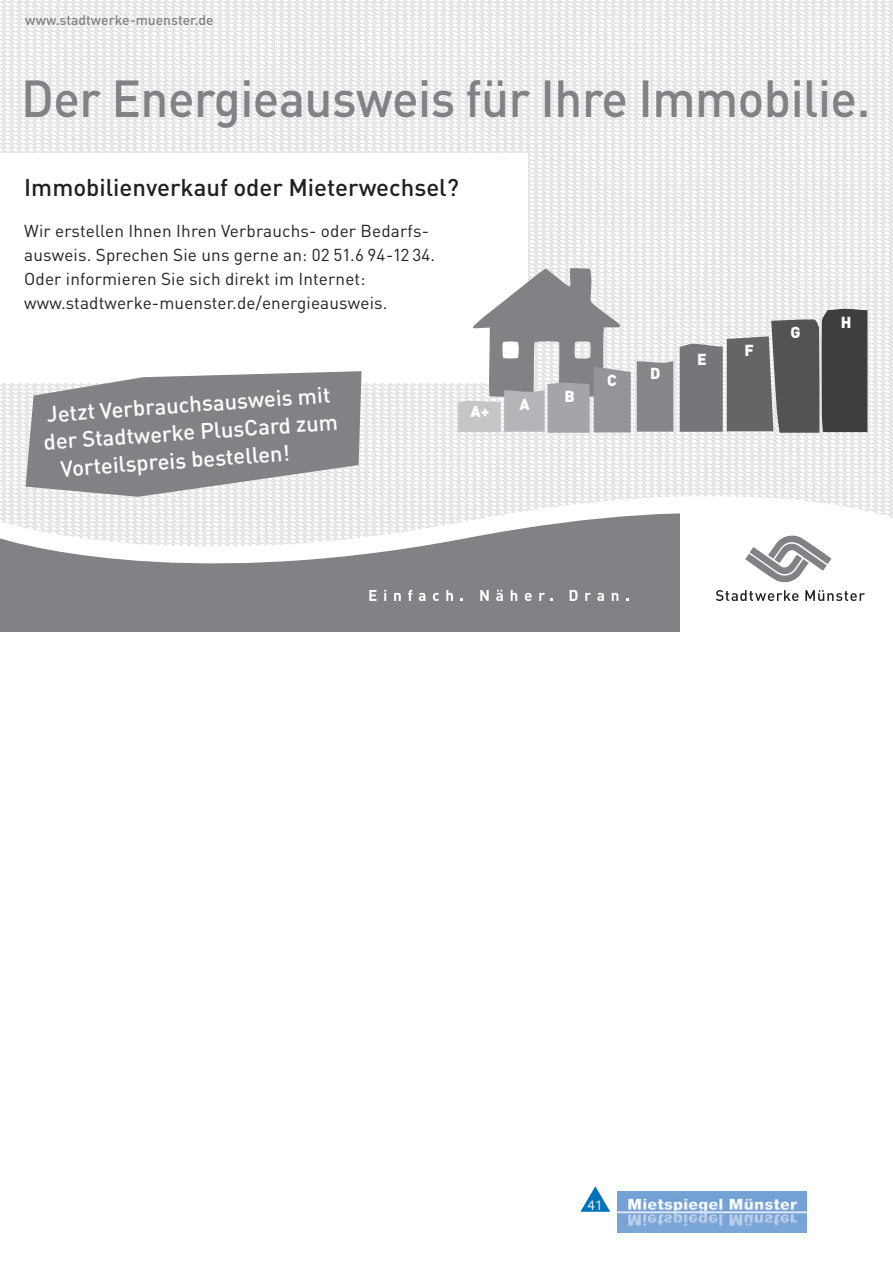
<style>
.page{position:relative;width:893px;height:1263px;background:#fff}
.page>*{position:absolute;margin:0;border:0;box-sizing:border-box;transform-origin:0 0}
.t1{font:500 51.3px "DIN";letter-spacing:-.01em;color:#808285;scale:.96 1}
.t2{font:500 24px "DIN";color:#231f20}
.t3{font:500 22.05px "DIN";color:#fff}
.t4{font:17.1px/24px "DIN";letter-spacing:.01em;color:#231f20}
.t5{font:900 15.75px "DIN";color:#fff}
.t6{font:500 13.95px "DIN";color:#808285}
.t7{font:13.5px "Siemens Sans";color:#fff}
</style>
<div class="page">
<img style="left:618px;top:1192px;width:188px;height:40px">
<svg style="left:580px;top:1186px;width:30px;height:26px"></svg>
<img style="left:0;top:0;width:893px;height:494px">
<svg style="left:0;top:494px;width:893px;height:137px"></svg>
<svg style="left:0;top:511px;width:679px;height:120px;fill:#808285"></svg>
<svg style="left:369px;top:590px;width:8px;height:11px"></svg>
<svg style="left:384px;top:590px;width:2px;height:11px"></svg>
<svg style="left:394px;top:593px;width:7px;height:8px"></svg>
<svg style="left:408px;top:590px;width:4px;height:11px"></svg>
<svg style="left:419px;top:593px;width:6px;height:8px"></svg>
<svg style="left:433px;top:593px;width:6px;height:8px"></svg>
<svg style="left:446px;top:590px;width:7px;height:11px"></svg>
<svg style="left:480px;top:590px;width:9px;height:11px"></svg>
<svg style="left:496px;top:590px;width:7px;height:11px"></svg>
<svg style="left:511px;top:590px;width:6px;height:11px"></svg>
<svg style="left:525px;top:593px;width:7px;height:8px"></svg>
<svg style="left:539px;top:593px;width:13px;height:8px"></svg>
<svg style="left:570px;top:590px;width:8px;height:11px"></svg>
<svg style="left:585px;top:593px;width:6px;height:8px"></svg>
<svg style="left:597px;top:593px;width:7px;height:8px"></svg>
<svg style="left:612px;top:593px;width:6px;height:8px"></svg>
<svg style="left:716px;top:590px;width:82px;height:11px"></svg>
<svg style="left:805px;top:590px;width:60px;height:11px"></svg>
<svg style="left:745px;top:534px;width:86px;height:50px"></svg>
<div style="left:0;top:154px;width:527px;height:229px;background:#fff"></div>
<svg style="left:26px;top:371px;width:336px;height:126px;background:#939598"></svg>
<svg style="left:680px;top:309px;width:187px;height:124px;background:#767678"></svg>
<div style="left:637px;top:361px;width:36px;height:71px;background:#848689"></div>
<svg style="left:458px;top:267px;width:173px;height:166px"></svg>
<p class="t6" style="left:25px;top:11px;width:190px">www.stadtwerke-muenster.de</p>
<h1 class="t1" style="left:21px;top:66px;width:886px">Der Energieausweis für Ihre Immobilie.</h1>
<h2 class="t2" style="left:24px;top:172px;width:436px">Immobilienverkauf oder Mieterwechsel?</h2>
<p class="t4" style="left:24px;top:218px;width:412px">Wir erstellen Ihnen Ihren Verbrauchs- oder Bedarfs&shy;ausweis. Sprechen Sie uns gerne an: 02 51.6 94-12 34.<br>Oder informieren Sie sich direkt im Internet: www.stadtwerke-muenster.de/energieausweis.</p>
<p class="t3" style="left:46px;top:400px;width:286px;rotate:-4deg">Jetzt Verbrauchsausweis mit</p>
<p class="t3" style="left:43px;top:428px;width:296px;rotate:-4deg">der Stadtwerke PlusCard zum</p>
<p class="t3" style="left:60px;top:454px;width:231px;rotate:-4deg">Vorteilspreis bestellen!</p>
<p class="t5" style="left:471px;top:400px;width:21px">A+</p>
<p class="t5" style="left:519px;top:393px;width:12px">A</p>
<p class="t5" style="left:564px;top:386px;width:12px">B</p>
<p class="t5" style="left:607px;top:370px;width:11px">C</p>
<p class="t5" style="left:650px;top:363px;width:12px">D</p>
<p class="t5" style="left:697px;top:348px;width:11px">E</p>
<p class="t5" style="left:744px;top:340px;width:11px">F</p>
<p class="t5" style="left:790px;top:322px;width:12px">G</p>
<p class="t5" style="left:841px;top:311px;width:12px">H</p>
<p class="t7" style="left:587px;top:1197px;width:17px">41</p>
</div>
